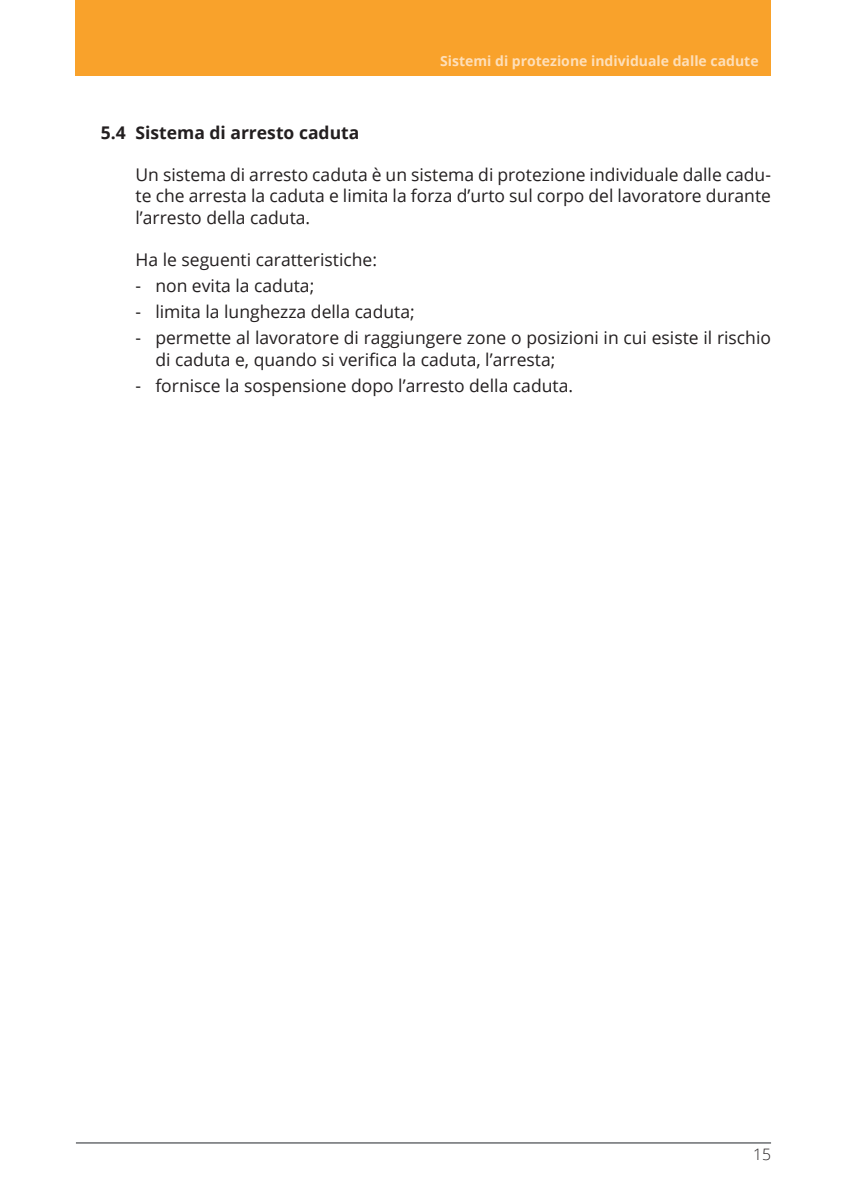
<style>
.page{position:relative;width:847px;height:1194px;background:#fff}
.page>*{position:absolute;margin:0;border:0;box-sizing:border-box;transform-origin:0 0}
.t1{font:17.5px/21.2px "Open Sans";color:#231f20;text-align:justify}
.t2{font:700 17.5px "Open Sans";color:#231f20}
.t3{font:300 15.75px "Open Sans";color:#231f20}
.t4{font:700 14px "Open Sans";color:#fedfb9}
</style>
<div class="page">
<div style="left:76px;top:0;width:694px;height:76px;background:#f9a22b"></div>
<hr style="left:76px;top:1142px;width:694px;height:1px;background:#808285">
<p class="t4" style="left:440px;top:51px;width:320px">Sistemi di protezione individuale dalle cadute</p>
<p class="t2" style="left:101px;top:120px;width:260px">5.4 Sistema di arresto caduta</p>
<p class="t1" style="left:135px;top:164px;width:636px">U n sistema di arresto caduta è un sistema di protezione individuale dalle cadu&shy;te che arresta la caduta e limita la forza d’urto sul corpo del lavoratore durante l’arresto della caduta.</p>
<p class="t1" style="left:135px;top:249px;width:243px">Ha le seguenti caratteristiche:</p>
<p class="t1" style="left:135px;top:275px;width:180px">- non evita la caduta;</p>
<p class="t1" style="left:135px;top:301px;width:281px">- limita la lunghezza della caduta;</p>
<p class="t1" style="left:155px;top:327px;width:617px;text-indent:-20px">- permette al lavoratore di raggiungere zone o posizioni in cui esiste il rischio di caduta e, quando si verifica la caduta, l’arresta;</p>
<p class="t1" style="left:135px;top:374px;width:439px">- fornisce la sospensione dopo l’arresto della caduta.</p>
<p class="t3" style="left:752px;top:1143px;width:19px">15</p>
</div>
